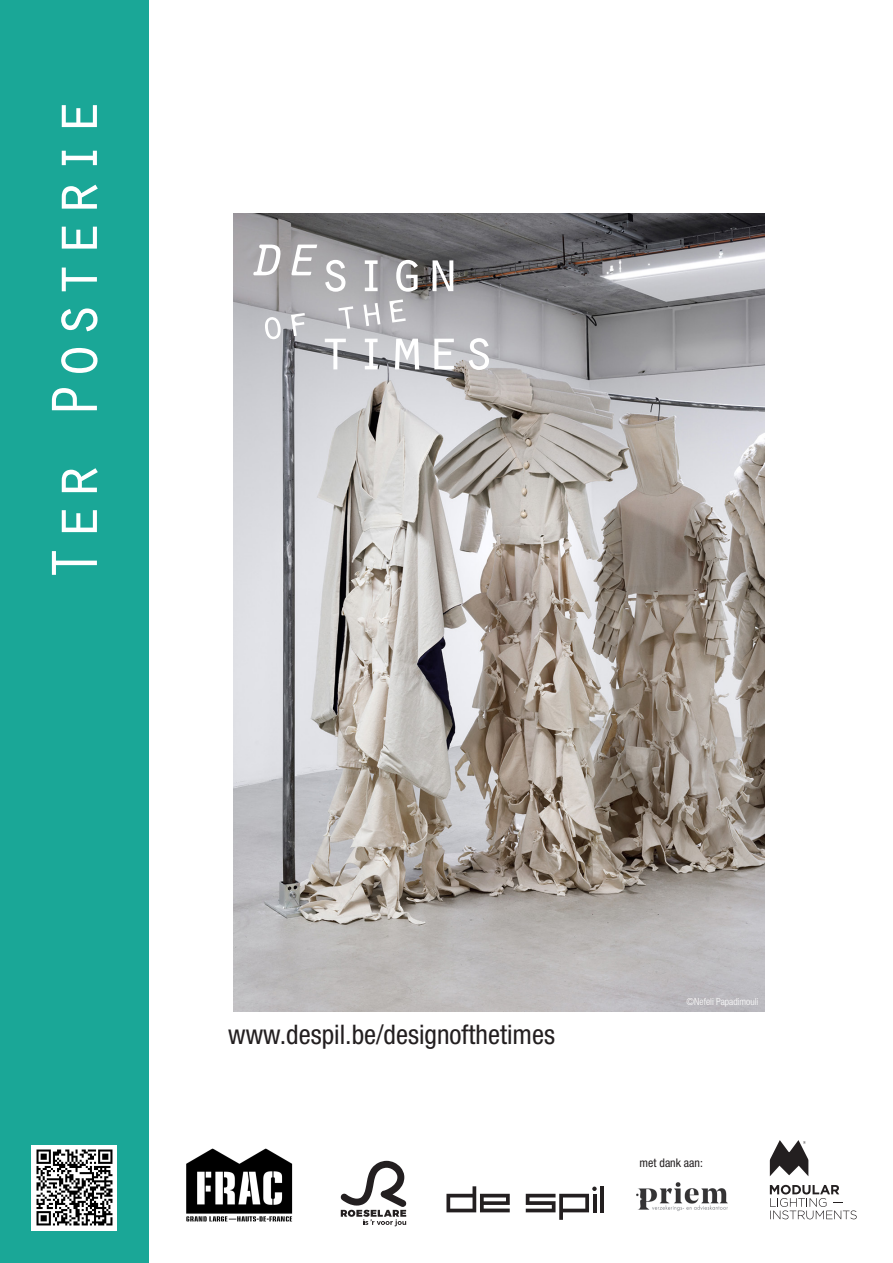
<style>
.page{position:relative;width:893px;height:1263px;background:#fff}
.page>*{position:absolute;margin:0;border:0;box-sizing:border-box;transform-origin:0 0}
.t1{font:67.5px "Orator Std";color:#fff}
.body{font:condensed 27px "Helvetica Neue LT Std";color:#231f20}
.t2{font:condensed 11.85px "Helvetica Neue LT Std";color:#231f20}
.t3{font:300 condensed 9.75px "Helvetica Neue LT Std";color:#fff}
</style>
<div class="page">
<div style="left:0;top:0;width:149px;height:1263px;background:#1aa797"></div>
<img style="left:233px;top:214px;width:532px;height:797px">
<svg style="left:253px;top:245px;width:29px;height:30px"></svg>
<svg style="left:291px;top:245px;width:26px;height:30px"></svg>
<svg style="left:325px;top:260px;width:20px;height:32px"></svg>
<svg style="left:365px;top:260px;width:13px;height:31px"></svg>
<svg style="left:396px;top:260px;width:22px;height:32px"></svg>
<svg style="left:433px;top:260px;width:20px;height:31px"></svg>
<svg style="left:264px;top:299px;width:155px;height:70px;background:#b9babe"></svg>
<svg style="left:434px;top:339px;width:20px;height:30px"></svg>
<svg style="left:469px;top:338px;width:20px;height:32px"></svg>
<div style="left:32px;top:1144px;width:85px;height:86px;background:#fff"></div>
<img style="left:36px;top:1149px;width:77px;height:77px">
<svg style="left:446px;top:1186px;width:64px;height:26px"></svg>
<hr style="left:600px;top:1186px;width:4px;height:26px;background:#231f20">
<svg style="left:526px;top:1186px;width:71px;height:34px"></svg>
<img style="left:186px;top:1149px;width:107px;height:72px">
<svg style="left:340px;top:1161px;width:67px;height:65px"></svg>
<svg style="left:770px;top:1140px;width:38px;height:36px"></svg>
<svg style="left:770px;top:1185px;width:87px;height:34px"></svg>
<img style="left:636px;top:1182px;width:92px;height:29px">
<p class="t1" style="left:26px;top:583px;width:487px;rotate:-90deg">Ter Posterie</p>
<p class="body" style="left:228px;top:1019px;width:328px">www.despil.be/designofthetimes</p>
<p class="t3" style="left:686px;top:996px;width:73px">©Nefeli Papadimouli</p>
<p class="t2" style="left:640px;top:1156px;width:65px">met dank aan:</p>
</div>
